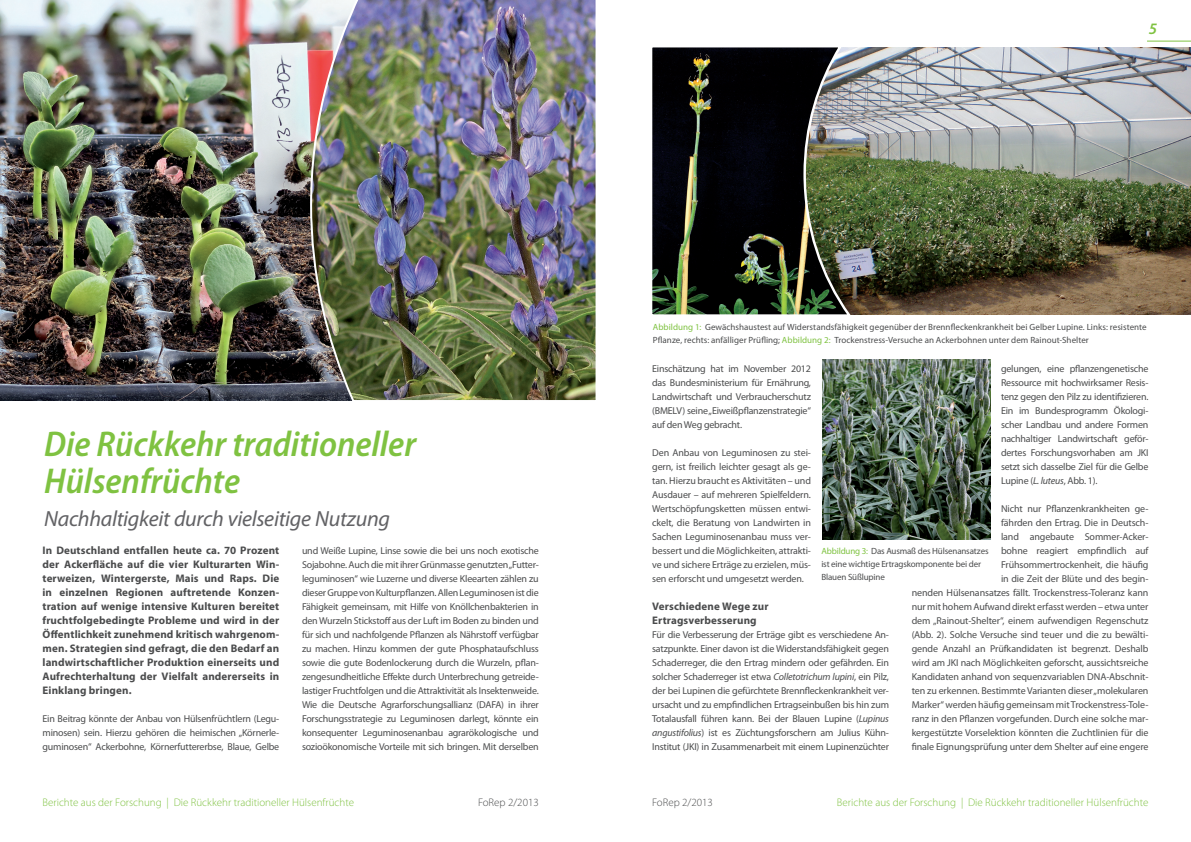
<style>
.page{position:relative;width:1191px;height:842px;background:#fff}
.page>*{position:absolute;margin:0;border:0;box-sizing:border-box;transform-origin:0 0}
.t1{font:italic 600 semi-condensed 36px/37px "Myriad Pro";color:#7fc241}
.t2{font:italic 22px "Myriad Pro";letter-spacing:-.015em;color:#626265}
.t3{font:italic 600 16px "Myriad Pro";color:#7fc241}
.t4{font:700 11px/14px "Myriad Pro";letter-spacing:.01em;color:#4b4c4d;text-align:justify}
.t5{font:300 11px "Myriad Pro";color:#7fc241}
.t6{font:300 11px "Myriad Pro";color:#4b4c4d}
.t7{font:10px/14px "Myriad Pro";letter-spacing:-.01em;color:#4b4c4d;text-align:justify}
.t8{font:9px/13px "Myriad Pro";color:#4b4c4d}
.s1{color:#7fc241}
.s2{font-style:italic}
</style>
<div class="page">
<hr style="left:1147px;top:41px;width:44px;height:1px;background:#7fc241">
<img style="left:0;top:0;width:309px;height:400px">
<img style="left:309px;top:0;width:287px;height:401px">
<img style="left:822px;top:359px;width:168px;height:180px">
<img style="left:854px;top:47px;width:337px;height:267px">
<img style="left:652px;top:47px;width:202px;height:268px">
<h3 class="t3" style="left:1149px;top:18px;width:10px">5</h3>
<h1 class="t1" style="left:44px;top:425px;width:373px">Die Rückkehr traditioneller<br>Hülsenfrüchte</h1>
<h2 class="t2" style="left:44px;top:505px;width:347px">Nachhaltigkeit durch vielseitige Nutzung</h2>
<p class="t7" style="left:302px;top:543px;width:238px">und Weiße Lupine, Linse sowie die bei uns noch exotische Sojabohne. Auch die mit ihrer Grünmasse genutzten „Futter&shy;leguminosen“ wie Luzerne und diverse Kleearten zählen zu dieser Gruppe von Kulturpflanzen. Allen Leguminosen ist die Fähigkeit gemeinsam, mit Hilfe von Knöllchenbakterien in den Wurzeln Stickstoff aus der Luft im Boden zu binden und für sich und nachfolgende Pflanzen als Nährstoff verfügbar zu machen. Hinzu kommen der gute Phosphataufschluss sowie die gute Bodenlockerung durch die Wurzeln, pflan&shy;zengesundheitliche Effekte durch Unterbrechung getreide&shy;lastiger Fruchtfolgen und die Attraktivität als Insektenweide.<br>Wie die Deutsche Agrarforschungsallianz (DAFA) in ihrer Forschungsstrategie zu Leguminosen darlegt, könnte ein konsequenter Leguminosenanbau agrarökologische und sozioökonomische Vorteile mit sich bringen. Mit derselben</p>
<p class="t4" style="left:43px;top:543px;width:238px">In Deutschland entfallen heute ca. 70 Prozent der Ackerfläche auf die vier Kulturarten Win&shy;terweizen, Wintergerste, Mais und Raps. Die in einzelnen Regionen auftretende Konzen&shy;tration auf wenige intensive Kulturen bereitet fruchtfolgebedingte Probleme und wird in der Öffentlichkeit zunehmend kritisch wahrgenom&shy;men. Strategien sind gefragt, die den Bedarf an landwirtschaftlicher Produktion einerseits und Aufrechterhaltung der Vielfalt andererseits in Einklang bringen.</p>
<p class="t7" style="left:43px;top:711px;width:238px">Ein Beitrag könnte der Anbau von Hülsenfrüchtlern (Legu&shy;minosen) sein. Hierzu gehören die heimischen „Körnerle&shy;guminosen“ Ackerbohne, Körnerfuttererbse, Blaue, Gelbe</p>
<p class="t8" style="left:653px;top:320px;width:495px"><span class="s1">Abbildung 1:</span> Gewächshaustest auf Widerstandsfähigkeit gegenüber der Brennfleckenkrankheit bei Gelber Lupine. Links: resistente<br>Pflanze, rechts: anfälliger Prüfling; <span class="s1">Abbildung 2:</span> Trockenstress-Versuche an Ackerbohnen unter dem Rainout-Shelter</p>
<p class="t7" style="left:1001px;top:361px;width:149px">gelungen, eine pflanzengenetische Ressource mit hochwirksamer Resis&shy;tenz gegen den Pilz zu identifizieren.<br>Ein im Bundesprogramm Ökologi&shy;scher Landbau und andere Formen nachhaltiger Landwirtschaft geför&shy;dertes Forschungsvorhaben am JKI setzt sich dasselbe Ziel für die Gelbe Lupine (<span class="s2">L. luteus</span>, Abb. 1).</p>
<p class="t7" style="left:911px;top:501px;width:238px;text-align:right">Nicht nur Pflanzenkrankheiten ge-<br>fährden den Ertrag. Die in Deutsch-<br>land angebaute Sommer-Acker-<br>bohne reagiert empfindlich auf Frühsommertrockenheit, die häufig<br>in die Zeit der Blüte und des begin-<br>nenden Hülsenansatzes fällt. Trockenstress-Toleranz kann nur mit hohem Aufwand direkt erfasst werden – etwa unter dem „Rainout-Shelter“, einem aufwendigen Regenschutz (Abb. 2). Solche Versuche sind teuer und die zu bewälti&shy;gende Anzahl an Prüfkandidaten ist begrenzt. Deshalb wird am JKI nach Möglichkeiten geforscht, aussichtsreiche Kandidaten anhand von sequenzvariablen DNA-Abschnit&shy;ten zu erkennen. Bestimmte Varianten dieser „molekularen Marker“ werden häufig gemeinsam mit Trockenstress-Tole&shy;ranz in den Pflanzen vorgefunden. Durch eine solche mar&shy;kergestützte Vorselektion könnten die Zuchtlinien für die finale Eignungsprüfung unter dem Shelter auf eine engere</p>
<p class="t7" style="left:652px;top:361px;width:160px">Einschätzung hat im November 2012 das Bundesministerium für Ernährung, Landwirtschaft und Verbraucherschutz (BMELV) seine „Eiweißpflanzenstrategie“ auf den Weg gebracht.</p>
<p class="t7" style="left:652px;top:445px;width:160px">Den Anbau von Leguminosen zu stei&shy;gern, ist freilich leichter gesagt als ge&shy;tan. Hierzu braucht es Aktivitäten – und Ausdauer – auf mehreren Spielfeldern.<br>Wertschöpfungsketten müssen entwi&shy;ckelt, die Beratung von Landwirten in Sachen Leguminosenanbau muss ver&shy;bessert und die Möglichkeiten, attrakti&shy;ve und sichere Erträge zu erzielen, müs&shy;sen erforscht und umgesetzt werden.</p>
<p class="t4" style="left:652px;top:599px;width:118px">Verschiedene Wege zur<br>Ertragsverbesserung</p>
<p class="t7" style="left:652px;top:627px;width:238px">Für die Verbesserung der Erträge gibt es verschiedene An&shy;satzpunkte. Einer davon ist die Widerstandsfähigkeit gegen Schaderreger, die den Ertrag mindern oder gefährden. Ein solcher Schaderreger ist etwa <span class="s2">Colletotrichum lupini</span>, ein Pilz, der bei Lupinen die gefürchtete Brennfleckenkrankheit ver&shy;ursacht und zu empfindlichen Ertragseinbußen bis hin zum Totalausfall führen kann. Bei der Blauen Lupine (<span class="s2">Lupinus angustifolius</span>) ist es Züchtungsforschern am Julius Kühn-Institut (JKI) in Zusammenarbeit mit einem Lupinenzüchter</p>
<p class="t8" style="left:821px;top:544px;width:169px"><span class="s1">Abbildung 3:</span> Das Ausmaß des Hülsenansatzes ist eine wichtige Ertragskomponente bei der<br>Blauen Süßlupine</p>
<p class="t5" style="left:43px;top:796px;width:313px">Berichte aus der Forschung | Die Rückkehr traditioneller Hülsenfrüchte</p>
<p class="t6" style="left:478px;top:796px;width:62px">FoRep 2/2013</p>
<p class="t6" style="left:652px;top:796px;width:62px">FoRep 2/2013</p>
<p class="t5" style="left:837px;top:796px;width:313px">Berichte aus der Forschung | Die Rückkehr traditioneller Hülsenfrüchte</p>
</div>
